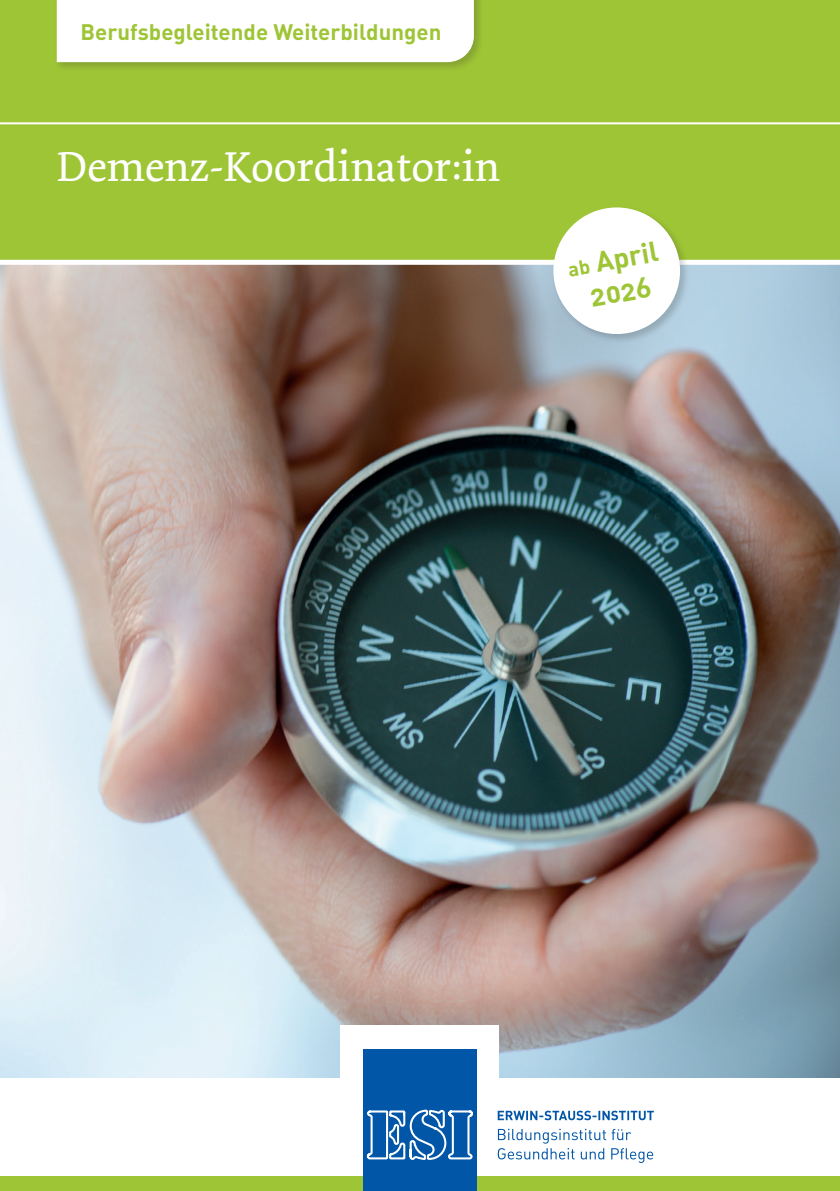
<style>
.page{position:relative;width:840px;height:1191px;background:#fff}
.page>*{position:absolute;margin:0;border:0;box-sizing:border-box;transform-origin:0 0}
.Titel_Überschrift{font:44px "Dolly";color:#fff}
.Überschrift_Fließtex{font:28px "DIN Bold Alternate";color:#9ec536}
.Überschrift_Fließtex-2{font:22.2px "DIN Bold Alternate";color:#9ec536}
.s1{font-size:20px}
</style>
<div class="page">
<img style="left:0;top:265px;width:839px;height:812px">
<div style="left:0;top:0;width:839px;height:263px;background:#9ec536"></div>
<hr style="left:0;top:122px;width:839px;height:2px;background:#fff">
<div style="left:54px;top:0;width:430px;height:72px;background:#231f20;opacity:.2"></div>
<div style="left:57px;top:0;width:416px;height:62px;background:#fff"></div>
<div style="left:0;top:260px;width:839px;height:5px;background:#fff"></div>
<div style="left:340px;top:1025px;width:159px;height:69px;background:#fff"></div>
<div style="left:0;top:1176px;width:839px;height:15px;background:#9ec536"></div>
<div style="left:363px;top:1049px;width:113px;height:142px;background:#0156a7"></div>
<svg style="left:366px;top:1109px;width:107px;height:51px"></svg>
<svg style="left:497px;top:1128px;width:155px;height:35px"></svg>
<svg style="left:497px;top:1110px;width:156px;height:10px"></svg>
<div style="left:551px;top:205px;width:138px;height:139px;background:#231f20;opacity:.2"></div>
<div style="left:553px;top:207px;width:126px;height:127px;background:#fff;border-radius:50%"></div>
<p class="Überschrift_Fließtex-2" style="left:81px;top:17px;width:362px">Berufsbegleitende Weiterbildungen</p>
<p class="Titel_Überschrift" style="left:57px;top:141px;width:444px">Demenz-Koordinator:in</p>
<p class="Überschrift_Fließtex" style="left:564px;top:249px;width:93px;rotate:-10deg"><span class="s1">ab</span> April</p>
<p class="Überschrift_Fließtex" style="left:587px;top:279px;width:63px;rotate:-10deg">2026</p>
</div>
